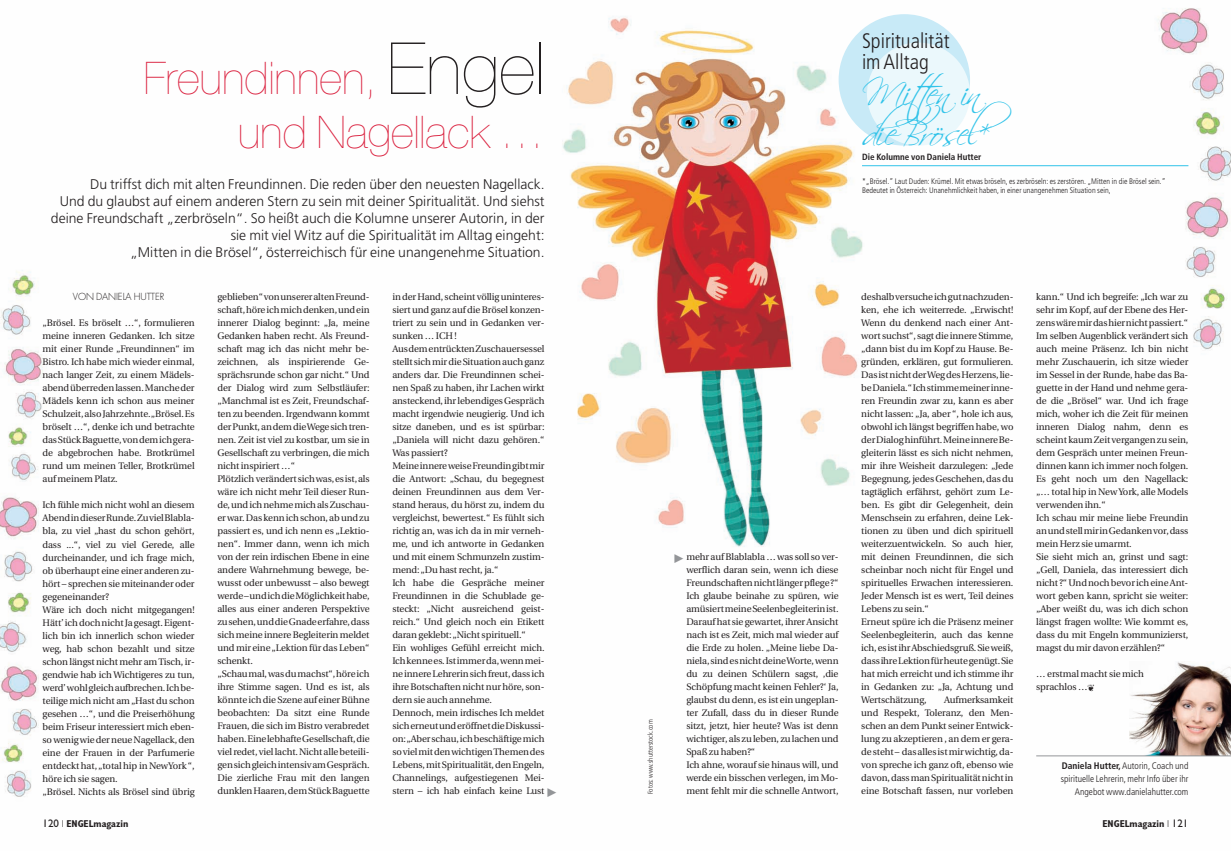
<style>
.page{position:relative;width:1231px;height:851px;background:#fff}
.page>*{position:absolute;margin:0;border:0;box-sizing:border-box;transform-origin:0 0}
.t1{font:200 45px/54px "Helvetica Neue LT";color:#da1f3d;text-align:right}
.t2{font:36px/40px "Scriptina";letter-spacing:-.07em;color:#31c3e9}
.t3{font:300 condensed 21px/21px "Frutiger LT";color:#231f20}
.t4{font:300 14px/17px "Frutiger LT";color:#231f20;text-align:right}
.t5{font:700 condensed 10px "Gill Sans";color:#231f20}
.t6{font:9.5px/13px "Utopia";letter-spacing:-.01em;color:#231f20}
.t7{font:300 condensed 9.5px/13px "Frutiger LT";color:#231f20;text-align:right}
.t8{font:300 9.5px "Futura LT";letter-spacing:-.015em;color:#231f20}
.t9{font:700 condensed 9px "Frutiger LT";color:#231f20}
.t10{font:300 condensed 8px/9px "Frutiger LT";color:#231f20}
.t11{font:300 condensed 7px "Frutiger LT";color:#231f20}
.s1{font-size:72px;color:#231f20}
.s2{font-weight:400;font-stretch:normal;font-size:11px}
.s3{font-weight:300;font-stretch:normal}
.s4{font-weight:700}
</style>
<div class="page">
<img style="left:0;top:8px;width:1230px;height:789px">
<img style="left:1129px;top:661px;width:101px;height:94px">
<hr style="left:1036px;top:755px;width:194px;height:1px;background:#939598">
<div style="left:838px;top:14px;width:131px;height:132px;background:#c8eaf7;border-radius:50%"></div>
<div style="left:866px;top:43px;width:103px;height:103px;background:#ebf8fc;border-radius:50%"></div>
<hr style="left:862px;top:165px;width:326px;height:1px;background:#31c3e9">
<svg style="left:547px;top:787px;width:9px;height:9px"></svg>
<svg style="left:674px;top:553px;width:9px;height:9px"></svg>
<h1 class="t1" style="left:144px;top:55px;width:402px">Freundinnen, <span class="s1">Engel </span>und Nagellack …</h1>
<h3 class="t3" style="left:862px;top:32px;width:89px">Spiritualität im Alltag</h3>
<h2 class="t2" style="left:861px;top:72px;width:151px">Mitten in dieBrösel*</h2>
<p class="t9" style="left:862px;top:153px;width:121px">Die Kolumne von Daniela Hutter</p>
<p class="t10" style="left:862px;top:177px;width:305px">*„Brösel.“ Laut Duden: Krümel. Mit etwas bröseln, es zerbröseln: es zerstören. „Mitten in die Brösel sein.“<br>Bedeutet in Österreich: Unanehmlichkeit haben, in einer unangenehmen Situation sein,</p>
<p class="t4" style="left:51px;top:177px;width:495px">Du triffst dich mit alten Freundinnen. Die reden über den neuesten Nagellack.<br>Und du glaubst auf einem anderen Stern zu sein mit deiner Spiritualität. Und siehst deine Freundschaft „zerbröseln“. So heißt auch die Kolumne unserer Autorin, in der sie mit viel Witz auf die Spiritualität im Alltag eingeht:<br>„Mitten in die Brösel“, österreichisch für eine unangenehme Situation.</p>
<p class="t8" style="left:73px;top:292px;width:93px">VON DANIELA HUTTER</p>
<p class="t6" style="left:43px;top:317px;width:154px;text-align:justify">„Brösel. Es bröselt …“, formulieren meine inneren Gedanken. Ich sitze mit einer Runde „Freundinnen“ im Bistro. Ich habe mich wieder einmal, nach langer Zeit, zu einem Mädels&shy;abend überreden lassen. Manche der Mädels kenn ich schon aus meiner Schulzeit, also Jahrzehnte. „Brösel. Es bröselt …“, denke ich und betrachte das Stück Baguette, von dem ich gera&shy;de abgebrochen habe. Brotkrümel rund um meinen Teller, Brotkrümel auf meinem Platz.</p>
<p class="t6" style="left:43px;top:499px;width:154px">Ich fühle mich nicht wohl an diesem Abend in dieser Runde. Zu viel Blabla&shy;bla, zu viel „hast du schon gehört, dass ...“, viel zu viel Gerede, alle durcheinander, und ich frage mich, ob überhaupt eine einer anderen zu&shy;hört – sprechen sie miteinander oder gegeneinander?<br>Wäre ich doch nicht mitgegangen!<br>Hätt’ ich doch nicht Ja gesagt. Eigent&shy;lich bin ich innerlich schon wieder weg, hab schon bezahlt und sitze schon längst nicht mehr am Tisch, ir&shy;gendwie hab ich Wichtigeres zu tun, werd’ wohl gleich aufbrechen. Ich be&shy;teilige mich nicht am „Hast du schon gesehen …“, und die Preiserhöhung beim Friseur interessiert mich eben&shy;so wenig wie der neue Nagellack, den eine der Frauen in der Parfumerie entdeckt hat, „total hip in NewYork “, höre ich sie sagen.<br>„Brösel. Nichts als Brösel sind übrig</p>
<p class="t5" style="left:43px;top:819px;width:87px"><span class="s2">120</span> <span class="s3">I</span> ENGELmagazin</p>
<p class="t6" style="left:217px;top:291px;width:154px">geblieben“ von unserer alten Freund&shy;schaft, höre ich mich denken, und ein innerer Dialog beginnt: „Ja, meine Gedanken haben recht. Als Freund&shy;schaft mag ich das nicht mehr be&shy;zeichnen, als inspirierende Ge&shy;sprächsrunde schon gar nicht.“ Und der Dialog wird zum Selbstläufer: „Manchmal ist es Zeit, Freundschaf&shy;ten zu beenden. Irgendwann kommt der Punkt, an dem die Wege sich tren&shy;nen. Zeit ist viel zu kostbar, um sie in Gesellschaft zu verbringen, die mich nicht inspiriert …“<br>Plötzlich verändertsich was, es ist, als wäre ich nicht mehr Teil dieser Run&shy;de, und ich nehme mich als Zuschau&shy;er war. Das kenn ich schon, ab und zu passiert es, und ich nenn es „Lektio&shy;nen“. Immer dann, wenn ich mich von der rein irdischen Ebene in eine andere Wahrnehmung bewege, be&shy;wusst oder unbewusst – also bewegt werde – und ich die Möglichkeit habe, alles aus einer anderen Perspektive zu sehen, und die Gnade erfahre, dass sich meine innere Begleiterin meldet und mir eine „Lektion für das Leben“ schenkt.<br>„Schau mal, was du machst“, höre ich ihre Stimme sagen. Und es ist, als könnte ich die Szene auf einer Bühne beobachten: Da sitzt eine Runde Frauen, die sich im Bistro verabredet haben. Eine lebhafte Gesellschaft, die viel redet, viel lacht. Nicht alle beteili&shy;gen sich gleich intensiv am Gespräch.<br>Die zierliche Frau mit den langen dunklen Haaren, dem Stück Baguette</p>
<p class="t6" style="left:392px;top:291px;width:154px">in der Hand, scheint völlig uninteres&shy;siert und ganz auf die Brösel konzen&shy;triert zu sein und in Gedanken ver&shy;sunken … ICH !<br>Aus dem entrückten Zuschauersessel stellt sich mir die Situation auch ganz anders dar. Die Freundinnen schei&shy;nen Spaß zu haben, ihr Lachen wirkt ansteckend, ihr lebendiges Gespräch macht irgendwie neugierig. Und ich sitze daneben, und es ist spürbar: „Daniela will nicht dazu gehören.“ Was passiert?<br>Meine innere weise Freundin gibt mir die Antwort: „Schau, du begegnest deinen Freundinnen aus dem Ver&shy;stand heraus, du hörst zu, indem du vergleichst, bewertest.“ Es fühlt sich richtig an, was ich da in mir verneh&shy;me, und ich antworte in Gedanken und mit einem Schmunzeln zustim&shy;mend: „Du hast recht, ja.“<br>Ich habe die Gespräche meiner Freundinnen in die Schublade ge&shy;steckt: „Nicht ausreichend geist&shy;reich.“ Und gleich noch ein Etikett daran geklebt: „Nicht spirituell.“<br>Ein wohliges Gefühl erreicht mich.<br>Ich kenne es.Ist immer da, wenn mei&shy;ne innere Lehrerin sich freut, dass ich ihre Botschaften nicht nur höre, son&shy;dern sie auch annehme.<br>Dennoch, mein irdisches Ich meldet sich erneut und eröffnet die Diskussi&shy;on: „Aber schau, ich beschäftige mich so viel mit den wichtigen Themen des Lebens, mit Spiritualität, den Engeln, Channelings, aufgestiegenen Mei&shy;stern – ich hab einfach keine Lust</p>
<p class="t11" style="left:647px;top:794px;width:76px;rotate:-90deg">Fotos:www.shutterstock.com</p>
<p class="t6" style="left:686px;top:551px;width:154px">mehr auf Blablabla … was soll so ver&shy;werflich daran sein, wenn ich diese Freundschaften nicht länger pflege ?“ Ich glaube beinahe zu spüren, wie amüsiert meine Seelenbegleiterin ist.<br>Darauf hat sie gewartet, ihrer Ansicht nach ist es Zeit, mich mal wieder auf die Erde zu holen. „Meine liebe Da&shy;niela, sind es nicht deine Worte,wenn du zu deinen Schülern sagst, ‚die Schöpfung macht keinen Fehler?‘ Ja, glaubst du denn, es ist ein ungeplan&shy;ter Zufall, dass du in dieser Runde sitzt, jetzt, hier heute? Was ist denn wichtiger, als zu leben, zu lachen und Spaß zu haben?“<br>Ich ahne, worauf sie hinaus will, und werde ein bisschen verlegen, im Mo&shy;ment fehlt mir die schnelle Antwort,</p>
<p class="t6" style="left:861px;top:291px;width:154px">deshalb versuche ich gut nachzuden&shy;ken, ehe ich weiterrede. „Erwischt!<br>Wenn du denkend nach einer Ant&shy;wort suchst“, sagt die innere Stimme, „dann bist du im Kopf zu Hause. Be&shy;gründen, erklären, gut formulieren.<br>Das ist nicht der Weg des Herzens, lie&shy;be Daniela.“ Ich stimme meiner inne&shy;ren Freundin zwar zu, kann es aber nicht lassen: „Ja, aber “, hole ich aus, obwohl ich längst begriffen habe, wo der Dialog hinführt. Meine innere Be&shy;gleiterin lässt es sich nicht nehmen, mir ihre Weisheit darzulegen: „Jede Begegnung, jedes Geschehen, das du tagtäglich erfährst, gehört zum Le&shy;ben. Es gibt dir Gelegenheit, dein Menschsein zu erfahren, deine Lek&shy;tionen zu üben und dich spirituell weiterzuentwickeln. So auch hier, mit deinen Freundinnen, die sich scheinbar noch nicht für Engel und spirituelles Erwachen interessieren.<br>Jeder Mensch ist es wert, Teil deines Lebens zu sein.“<br>Erneut spüre ich die Präsenz meiner Seelenbegleiterin, auch das kenne ich, es ist ihr Abschiedsgruß. Sie weiß, dass ihreLektion für heute genügt. Sie hat mich erreicht und ich stimme ihr in Gedanken zu: „Ja, Achtung und Wertschätzung,</p>
<p class="t6" style="left:861px;top:694px;width:154px;text-align:justify;text-indent:83px">Aufmerksamkeit und Respekt, Toleranz, den Men&shy;schen an dem Punkt seiner Entwick&shy;lung zu akzeptieren , an dem er gera&shy;de steht – das alles ist mir wichtig, da&shy;von spreche ich ganz oft, ebenso wie davon, dass man Spiritualität nicht in eine Botschaft fassen, nur vorleben</p>
<p class="t6" style="left:1036px;top:291px;width:154px">kann.“ Und ich begreife: „Ich war zu sehr im Kopf, auf der Ebene des Her&shy;zens wäre mir das hier nicht passiert.“ Im selben Augenblick verändert sich auch meine Präsenz. Ich bin nicht mehr Zuschauerin, ich sitze wieder im Sessel in der Runde, habe das Ba&shy;guette in der Hand und nehme gera&shy;de die „Brösel“ war. Und ich frage mich, woher ich die Zeit für meinen inneren Dialog nahm, denn es scheint kaum Zeit vergangen zu sein, dem Gespräch unter meinen Freun&shy;dinnen kann ich immer noch folgen.<br>Es geht noch um den Nagellack: „… total hip in New York, alle Models verwenden ihn.“<br>Ich schau mir meine liebe Freundin an und stell mir in Gedanken vor, dass mein Herz sie umarmt.<br>Sie sieht mich an, grinst und sagt: „Gell, Daniela, das interessiert dich nicht ?“ Und noch bevor ich eine Ant&shy;wort geben kann, spricht sie weiter: „Aber weißt du, was ich dich schon längst fragen wollte: Wie kommt es, dass du mit Engeln kommunizierst, magst du mir davon erzählen?“</p>
<p class="t6" style="left:1036px;top:667px;width:109px">… erstmal macht sie mich sprachlos …❦</p>
<p class="t7" style="left:1060px;top:759px;width:129px"><span class="s4">Daniela Hutter,</span>Autorin, Coach und spirituelle Lehrerin, mehr Info über ihr<br>Angebot www.danielahutter.com</p>
<p class="t5" style="left:1102px;top:819px;width:87px">ENGELmagazin <span class="s3">I</span> <span class="s2">121</span></p>
</div>
